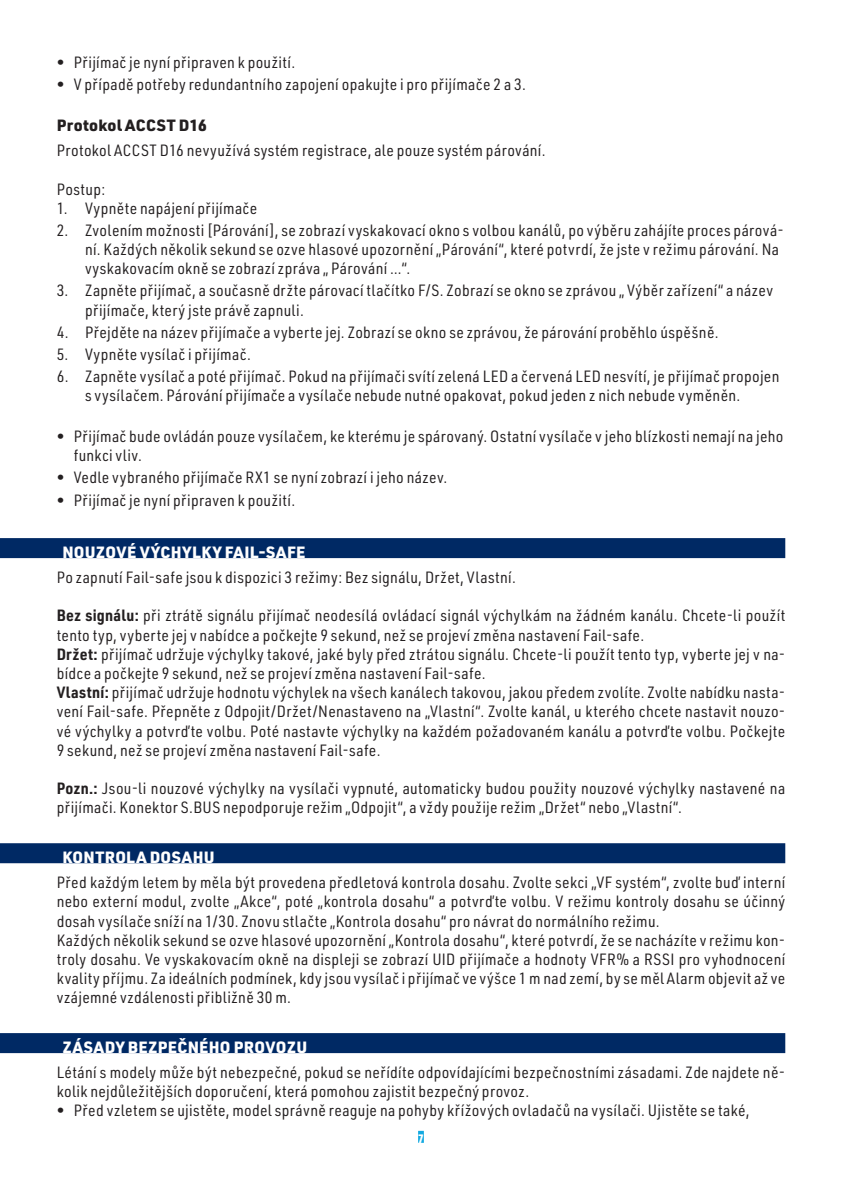
<style>
.page{position:relative;width:842px;height:1191px;background:#fff}
.page>*{position:absolute;margin:0;border:0;box-sizing:border-box;transform-origin:0 0}
.Tělo_textu{font:16px/19.2px "URWDIN Semi Cond";letter-spacing:.025em;color:#231f20}
.Nadpis_s_podtiskem{font:900 16px "URWDIN";letter-spacing:.025em;color:#fff}
.Tělo_textu_nadpis{font:900 16px "URWDIN";letter-spacing:.03em;color:#231f20}
.Číslování_stran{font:900 12px "URWDIN Semi Cond";color:#fff}
.s1{font-weight:700}
</style>
<div class="page">
<div style="left:418px;top:1130px;width:6px;height:12px;background:#12a9e1"></div>
<div style="left:0;top:538px;width:785px;height:20px;background:#002964"></div>
<div style="left:0;top:843px;width:785px;height:20px;background:#002964"></div>
<div style="left:0;top:1033px;width:785px;height:20px;background:#002964"></div>
<p class="Tělo_textu" style="left:57px;top:52px;width:240px">• Přijímač je nyní připraven k použití.</p>
<p class="Tělo_textu" style="left:57px;top:74px;width:471px">• V případě potřeby redundantního zapojení opakujte i pro přijímače 2 a 3.</p>
<p class="Tělo_textu_nadpis" style="left:57px;top:115px;width:151px">Protokol ACCST D16</p>
<p class="Tělo_textu" style="left:57px;top:140px;width:490px">Protokol ACCST D16 nevyužívá systém registrace, ale pouze systém párování.</p>
<p class="Tělo_textu" style="left:57px;top:179px;width:50px">Postup:</p>
<p class="Tělo_textu" style="left:57px;top:198px;width:202px">1. Vypněte napájení přijímače</p>
<p class="Tělo_textu" style="left:85px;top:220px;width:700px;text-indent:-28px">2. Zvolením možnosti [Párování], se zobrazí vyskakovací okno s volbou kanálů, po výběru zahájíte proces párová&shy;ní. Každých několik sekund se ozve hlasové upozornění „Párování“, které potvrdí, že jste v režimu párování. Na vyskakovacím okně se zobrazí zpráva „ Párování …“.</p>
<p class="Tělo_textu" style="left:85px;top:281px;width:689px;text-indent:-28px">3. Zapněte přijímač, a současně držte párovací tlačítko F/S. Zobrazí se okno se zprávou „ Výběr zařízení“ a název přijímače, který jste právě zapnuli.</p>
<p class="Tělo_textu" style="left:57px;top:322px;width:663px">4. Přejděte na název přijímače a vyberte jej. Zobrazí se okno se zprávou, že párování proběhlo úspěšně.</p>
<p class="Tělo_textu" style="left:57px;top:344px;width:196px">5. Vypněte vysílač i přijímač.</p>
<p class="Tělo_textu" style="left:85px;top:366px;width:696px;text-indent:-28px">6. Zapněte vysílač a poté přijímač. Pokud na přijímači svítí zelená LED a červená LED nesvítí, je přijímač propojen s vysílačem. Párování přijímače a vysílače nebude nutné opakovat, pokud jeden z nich nebude vyměněn.</p>
<p class="Tělo_textu" style="left:74px;top:426px;width:711px;text-indent:-17px">• Přijímač bude ovládán pouze vysílačem, ke kterému je spárovaný. Ostatní vysílače v jeho blízkosti nemají na jeho funkci vliv.</p>
<p class="Tělo_textu" style="left:57px;top:468px;width:392px">• Vedle vybraného přijímače RX1 se nyní zobrazí i jeho název.</p>
<p class="Tělo_textu" style="left:57px;top:490px;width:240px">• Přijímač je nyní připraven k použití.</p>
<p class="Nadpis_s_podtiskem" style="left:62px;top:541px;width:245px">NOUZOVÉ VÝCHYLKY FAIL-SAFE</p>
<p class="Tělo_textu" style="left:57px;top:567px;width:461px">Po zapnutí Fail-safe jsou k dispozici 3 režimy: Bez signálu, Držet, Vlastní.</p>
<p class="Tělo_textu" style="left:57px;top:605px;width:730px"><span class="s1">Bez signálu:</span> při ztrátě signálu přijímač neodesílá ovládací signál výchylkám na žádném kanálu. Chcete-li použít tento typ, vyberte jej v nabídce a počkejte 9 sekund, než se projeví změna nastavení Fail-safe.</p>
<p class="Tělo_textu" style="left:57px;top:644px;width:730px"><span class="s1">Držet:</span> přijímač udržuje výchylky takové, jaké byly před ztrátou signálu. Chcete-li použít tento typ, vyberte jej v na&shy;bídce a počkejte 9 sekund, než se projeví změna nastavení Fail-safe.</p>
<p class="Tělo_textu" style="left:57px;top:682px;width:730px;text-align:justify"><span class="s1">Vlastní:</span> přijímač udržuje hodnotu výchylek na všech kanálech takovou, jakou předem zvolíte. Zvolte nabídku nasta&shy;vení Fail-safe. Přepněte z Odpojit/Držet/Nenastaveno na „Vlastní“. Zvolte kanál, u kterého chcete nastavit nouzo&shy;vé výchylky a potvrďte volbu. Poté nastavte výchylky na každém požadovaném kanálu a potvrďte volbu. Počkejte 9 sekund, než se projeví změna nastavení Fail-safe.</p>
<p class="Tělo_textu" style="left:57px;top:778px;width:730px"><span class="s1">Pozn.:</span> Jsou-li nouzové výchylky na vysílači vypnuté, automaticky budou použity nouzové výchylky nastavené na přijímači. Konektor S.BUS nepodporuje režim „Odpojit“, a vždy použije režim „Držet“ nebo „Vlastní“.</p>
<p class="Nadpis_s_podtiskem" style="left:62px;top:846px;width:154px">KONTROLA DOSAHU</p>
<p class="Tělo_textu" style="left:57px;top:872px;width:730px;text-align:justify">Před každým letem by měla být provedena předletová kontrola dosahu. Zvolte sekci „VF systém“, zvolte buď interní nebo externí modul, zvolte „Akce“, poté „kontrola dosahu“ a potvrďte volbu. V režimu kontroly dosahu se účinný dosah vysílače sníží na 1/30. Znovu stlačte „Kontrola dosahu“ pro návrat do normálního režimu.</p>
<p class="Tělo_textu" style="left:57px;top:930px;width:730px;text-align:justify">Každých několik sekund se ozve hlasové upozornění „Kontrola dosahu“, které potvrdí, že se nacházíte v režimu kon&shy;troly dosahu. Ve vyskakovacím okně na displeji se zobrazí UID přijímače a hodnoty VFR% a RSSI pro vyhodnocení kvality příjmu. Za ideálních podmínek, kdy jsou vysílač i přijímač ve výšce 1 m nad zemí, by se měl Alarm objevit až ve vzájemné vzdálenosti přibližně 30 m.</p>
<p class="Nadpis_s_podtiskem" style="left:62px;top:1036px;width:246px">ZÁSADY BEZPEČNÉHO PROVOZU</p>
<p class="Tělo_textu" style="left:57px;top:1062px;width:730px">Létání s modely může být nebezpečné, pokud se neřídíte odpovídajícími bezpečnostními zásadami. Zde najdete ně&shy;kolik nejdůležitějších doporučení, která pomohou zajistit bezpečný provoz.</p>
<p class="Tělo_textu" style="left:57px;top:1100px;width:694px">• Před vzletem se ujistěte, model správně reaguje na pohyby křížových ovladačů na vysílači. Ujistěte se také,</p>
<p class="Číslování_stran" style="left:418px;top:1130px;width:7px">7</p>
</div>
